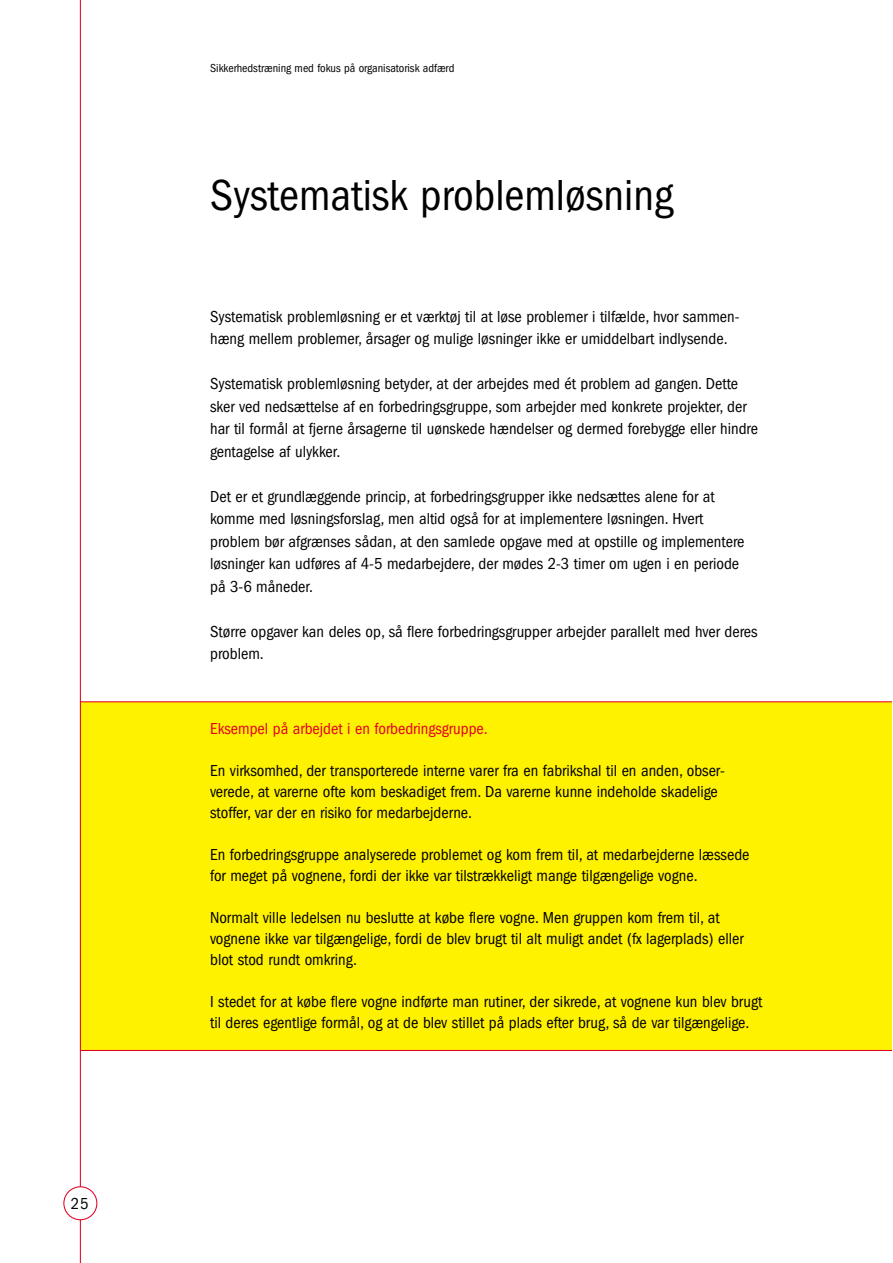
<style>
.page{position:relative;width:893px;height:1263px;background:#fff}
.page>*{position:absolute;margin:0;border:0;box-sizing:border-box;transform-origin:0 0}
.t1{font:condensed 45px "Franklin Gothic";color:#000}
.t2{font:condensed 16.5px/22.5px "Franklin Gothic";color:#000}
.t3{font:condensed 16.5px "Franklin Gothic";color:#e30023}
.t4{font:condensed 12px "Franklin Gothic";color:#000}
</style>
<div class="page">
<div style="left:80px;top:702px;width:811px;height:348px;background:#fff200"></div>
<hr style="left:80px;top:701px;width:811px;height:1px;background:#e30023">
<hr style="left:80px;top:1050px;width:811px;height:1px;background:#e30023">
<hr style="left:80px;top:0;width:1px;height:1263px;background:#e30023">
<div style="left:64px;top:1187px;width:33px;height:33px;background:#fff;border-radius:50%"></div>
<div style="left:63px;top:1186px;width:34px;height:34px;border:1px solid #e30023;border-radius:50%"></div>
<p class="t2" style="left:71px;top:1194px;width:19px">25</p>
<p class="t4" style="left:210px;top:64px;width:246px">Sikkerhedstræning med fokus på organisatorisk adfærd</p>
<h1 class="t1" style="left:210px;top:180px;width:464px">Systematisk problemløsning</h1>
<p class="t2" style="left:210px;top:307px;width:531px">Systematisk problemløsning er et værktøj til at løse problemer i tilfælde, hvor sammen&shy;hæng mellem problemer, årsager og mulige løsninger ikke er umiddelbart indlysende.</p>
<p class="t2" style="left:210px;top:374px;width:549px">Systematisk problemløsning betyder, at der arbejdes med ét problem ad gangen. Dette sker ved nedsættelse af en forbedringsgruppe, som arbejder med konkrete projekter, der har til formål at fjerne årsagerne til uønskede hændelser og dermed forebygge eller hindre gentagelse af ulykker.</p>
<p class="t2" style="left:210px;top:487px;width:536px">Det er et grundlæggende princip, at forbedringsgrupper ikke nedsættes alene for at komme med løsningsforslag, men altid også for at implementere løsningen. Hvert problem bør afgrænses sådan, at den samlede opgave med at opstille og implementere løsninger kan udføres af 4-5 medarbejdere, der mødes 2-3 timer om ugen i en periode på 3-6 måneder.</p>
<p class="t2" style="left:210px;top:622px;width:549px">Større opgaver kan deles op, så flere forbedringsgrupper arbejder parallelt med hver deres problem.</p>
<p class="t3" style="left:210px;top:723px;width:279px">Eksempel på arbejdet i en forbedringsgruppe.</p>
<p class="t2" style="left:210px;top:761px;width:516px;line-height:21px">En virksomhed, der transporterede interne varer fra en fabrikshal til en anden, obser&shy;verede, at varerne ofte kom beskadiget frem. Da varerne kunne indeholde skadelige stoffer, var der en risiko for medarbejderne.</p>
<p class="t2" style="left:210px;top:845px;width:541px;line-height:21px">En forbedringsgruppe analyserede problemet og kom frem til, at medarbejderne læssede for meget på vognene, fordi der ikke var tilstrækkeligt mange tilgængelige vogne.</p>
<p class="t2" style="left:210px;top:908px;width:535px;line-height:21px">Normalt ville ledelsen nu beslutte at købe flere vogne. Men gruppen kom frem til, at vognene ikke var tilgængelige, fordi de blev brugt til alt muligt andet (fx lagerplads) eller blot stod rundt omkring.</p>
<p class="t2" style="left:210px;top:992px;width:553px;line-height:21px">I stedet for at købe flere vogne indførte man rutiner, der sikrede, at vognene kun blev brugt til deres egentlige formål, og at de blev stillet på plads efter brug, så de var tilgængelige.</p>
</div>
